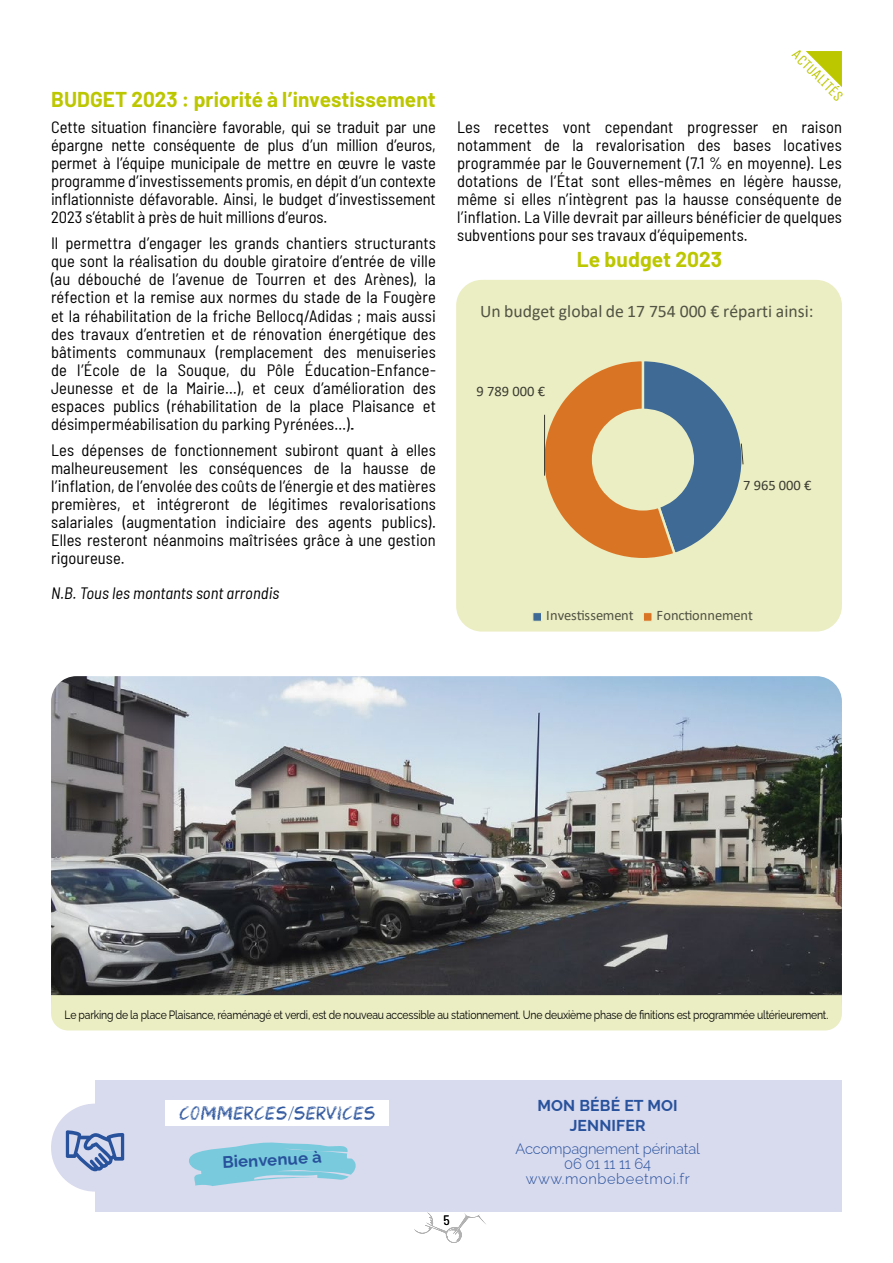
<style>
.page{position:relative;width:893px;height:1263px;background:#fff}
.page>*{position:absolute;margin:0;border:0;box-sizing:border-box;transform-origin:0 0}
.t1{font:700 21px "Barlow";color:#bcc700}
.t2{font:700 20.85px "Calibri";color:#000}
.t3{font:19.5px "Colored Crayons";letter-spacing:.05em;color:#28529c}
.t4{font:17.7px "Calibri";color:#595959}
.t5{font:700 16.65px "Raleway";color:#28529c}
.t6{font:semi-condensed 16.5px/18px "Barlow";letter-spacing:.005em;color:#000;text-align:justify}
.t7{font:italic semi-condensed 16.5px "Barlow";letter-spacing:.005em;color:#000}
.t8{font:700 15.75px/19.5px "Raleway";letter-spacing:.01em;color:#28529c;text-align:center}
.t9{font:300 15px/15px "Raleway";letter-spacing:-.01em;color:#28529c;text-align:center}
.t10{font:15px "Unica One";color:#bcc700}
.t11{font:14.55px "Calibri";letter-spacing:.005em;color:#595959}
.t12{font:14.55px "Calibri";color:#404040}
.t13{font:semi-condensed 13.5px "Barlow";color:#000}
.t14{font:12px "Raleway";letter-spacing:-.015em;color:#000;scale:.87 1}
</style>
<div class="page">
<svg style="left:806px;top:51px;width:36px;height:36px"></svg>
<svg style="left:414px;top:1212px;width:72px;height:31px"></svg>
<div style="left:456px;top:280px;width:386px;height:352px;background:#ebeec3;border-radius:26px"></div>
<svg style="left:544px;top:361px;width:200px;height:197px"></svg>
<hr style="left:544px;top:415px;width:1px;height:61px;background:#404040">
<svg style="left:533px;top:613px;width:8px;height:9px"></svg>
<svg style="left:643px;top:613px;width:9px;height:8px"></svg>
<img style="left:51px;top:676px;width:791px;height:319px">
<div style="left:51px;top:995px;width:791px;height:35px;background:#ebeec3"></div>
<div style="left:95px;top:1080px;width:747px;height:132px;background:#d8daee"></div>
<div style="left:51px;top:1103px;width:88px;height:88px;background:#d8daee;border-radius:50%"></div>
<svg style="left:66px;top:1130px;width:58px;height:41px"></svg>
<div style="left:166px;top:1100px;width:223px;height:26px;background:#fff"></div>
<svg style="left:189px;top:1142px;width:167px;height:44px"></svg>
<p class="t10" style="left:801px;top:46px;width:67px;rotate:45deg">ACTUALITÉS</p>
<p class="t1" style="left:51px;top:84px;width:386px">BUDGET 2023 : priorité à l’investissement</p>
<p class="t6" style="left:51px;top:117px;width:386px">Cette situation financière favorable, qui se traduit par une épargne nette conséquente de plus d’un million d’euros, permet à l’équipe municipale de mettre en œuvre le vaste programme d’investissements promis, en dépit d’un contexte inflationniste défavorable. Ainsi, le budget d’investissement 2023 s’établit à près de huit millions d’euros.</p>
<p class="t6" style="left:51px;top:233px;width:386px">Il permettra d’engager les grands chantiers structurants que sont la réalisation du double giratoire d’entrée de ville (au débouché de l’avenue de Tourren et des Arènes), la réfection et la remise aux normes du stade de la Fougère et la réhabilitation de la friche Bellocq/Adidas ; mais aussi des travaux d’entretien et de rénovation énergétique des bâtiments communaux (remplacement des menuiseries de l’École de la Souque, du Pôle Éducation-Enfance-Jeunesse et de la Mairie…), et ceux d’amélioration des espaces publics (réhabilitation de la place Plaisance et désimperméabilisation du parking Pyrénées…).</p>
<p class="t6" style="left:51px;top:440px;width:386px">Les dépenses de fonctionnement subiront quant à elles malheureusement les conséquences de la hausse de l’inflation, de l’envolée des coûts de l’énergie et des matières premières, et intégreront de légitimes revalorisations salariales (augmentation indiciaire des agents publics).<br>Elles resteront néanmoins maîtrisées grâce à une gestion rigoureuse.</p>
<p class="t6" style="left:457px;top:117px;width:386px">Les recettes vont cependant progresser en raison notamment de la revalorisation des bases locatives programmée par le Gouvernement (7.1 % en moyenne). Les dotations de l’État sont elles-mêmes en légère hausse, même si elles n’intègrent pas la hausse conséquente de l’inflation. La Ville devrait par ailleurs bénéficier de quelques subventions pour ses travaux d’équipements.</p>
<p class="t1" style="left:577px;top:244px;width:147px">Le budget 2023</p>
<p class="t2" style="left:353px;top:247px;width:144px">Le budget 2023*</p>
<p class="t4" style="left:480px;top:303px;width:335px">Un budget global de 17 754 000 € réparti ainsi:</p>
<p class="t12" style="left:477px;top:384px;width:70px">9 789 000 €</p>
<p class="t12" style="left:743px;top:478px;width:70px">7 965 000 €</p>
<p class="t7" style="left:51px;top:581px;width:230px">N.B. Tous les montants sont arrondis</p>
<p class="t11" style="left:546px;top:608px;width:89px">Investissement</p>
<p class="t11" style="left:657px;top:608px;width:98px">Fonctionnement</p>
<p class="t14" style="left:65px;top:1005px;width:879px">Le parking de la place Plaisance, réaménagé et verdi, est de nouveau accessible au stationnement. Une deuxième phase de finitions est programmée ultérieurement.</p>
<p class="t3" style="left:180px;top:1103px;width:197px">COMMERCES/SERVICES</p>
<p class="t8" style="left:537px;top:1094px;width:142px">MON BÉBÉ ET MOI<br>JENNIFER</p>
<p class="t9" style="left:516px;top:1140px;width:186px">Accompagnement périnatal<br>06 01 11 11 64 www.monbebeetmoi.fr</p>
<p class="t5" style="left:222px;top:1149px;width:101px;rotate:-3deg">Bienvenue à</p>
<p class="t13" style="left:443px;top:1211px;width:8px">5</p>
</div>
